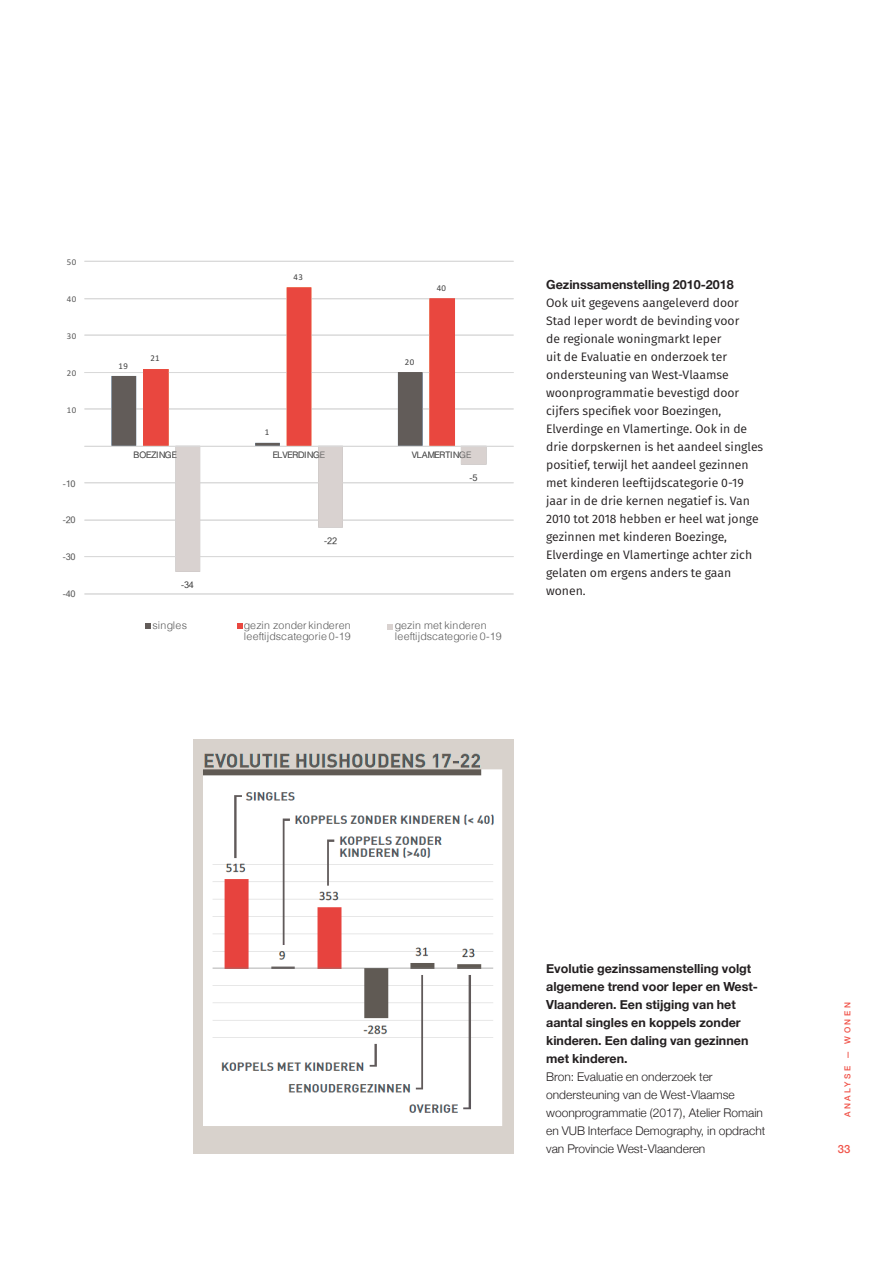
<style>
.page{position:relative;width:893px;height:1263px;background:#fff}
.page>*{position:absolute;margin:0;border:0;box-sizing:border-box;transform-origin:0 0}
._00_broodtekst{font:700 12.6px/18px "Helvetica Neue";color:#231f20}
._00_broodtekst-2{font:12.15px/18px "Fira Sans";color:#231f20}
._00_broodtekst-3{font:300 12px/18px "Helvetica Neue";color:#231f20}
.t1{font:300 11.85px "Helvetica";letter-spacing:.025em;color:#595959}
.t2{font:500 11.25px "Helvetica Neue";color:#f05248}
.t3{font:300 10.65px/10.6px "Helvetica";letter-spacing:.025em;color:#595959}
.t4{font:300 8.85px "Helvetica";color:#595959}
.t5{font:8.85px "Mangal";letter-spacing:-.02em;color:#595959}
.t6{font:8.85px "Calibri";letter-spacing:.05em;color:#404040}
.t7{font:8.85px "Calibri";letter-spacing:.05em;color:#595959}
.t8{font:300 8.85px "Helvetica";letter-spacing:-.055em;color:#595959}
.t9{font:8.85px "Mangal";color:#404040}
._02_kadertekst_rood{font:500 8.25px "Helvetica Neue";letter-spacing:.3em;color:#f05248}
.t10{font:300 7.95px "Helvetica";color:#595959}
</style>
<div class="page">
<svg style="left:84px;top:260px;width:430px;height:335px"></svg>
<hr style="left:84px;top:593px;width:430px;height:1px;background:#d9d9d9">
<hr style="left:84px;top:556px;width:430px;height:1px;background:#d9d9d9">
<hr style="left:84px;top:520px;width:430px;height:1px;background:#d9d9d9">
<hr style="left:84px;top:482px;width:430px;height:1px;background:#d9d9d9">
<hr style="left:84px;top:408px;width:430px;height:1px;background:#d9d9d9">
<hr style="left:84px;top:372px;width:430px;height:1px;background:#d9d9d9">
<hr style="left:84px;top:335px;width:430px;height:1px;background:#d9d9d9">
<hr style="left:84px;top:298px;width:430px;height:1px;background:#d9d9d9">
<hr style="left:84px;top:261px;width:430px;height:1px;background:#d9d9d9">
<svg style="left:143px;top:287px;width:312px;height:85px"></svg>
<svg style="left:112px;top:372px;width:374px;height:200px"></svg>
<hr style="left:84px;top:446px;width:430px;height:1px;background:#d9d9d9">
<img style="left:193px;top:739px;width:320px;height:414px">
<svg style="left:145px;top:623px;width:6px;height:5px"></svg>
<svg style="left:237px;top:623px;width:5px;height:6px"></svg>
<svg style="left:388px;top:624px;width:5px;height:5px"></svg>
<p class="t7" style="left:67px;top:256px;width:11px">50</p>
<p class="t7" style="left:67px;top:293px;width:11px">40</p>
<p class="t7" style="left:67px;top:330px;width:11px">30</p>
<p class="t7" style="left:67px;top:367px;width:11px">20</p>
<p class="t7" style="left:67px;top:404px;width:11px">10</p>
<p class="t5" style="left:63px;top:478px;width:14px">-10</p>
<p class="t5" style="left:63px;top:515px;width:14px">-20</p>
<p class="t5" style="left:63px;top:552px;width:14px">-30</p>
<p class="t5" style="left:63px;top:589px;width:14px">-40</p>
<p class="t6" style="left:119px;top:360px;width:11px">19</p>
<p class="t6" style="left:150px;top:352px;width:11px">21</p>
<p class="t6" style="left:294px;top:271px;width:11px">43</p>
<p class="t6" style="left:265px;top:426px;width:6px">1</p>
<p class="t6" style="left:437px;top:282px;width:11px">40</p>
<p class="t6" style="left:405px;top:356px;width:11px">20</p>
<p class="t4" style="left:133px;top:447px;width:45px">BOEZINGE</p>
<p class="t8" style="left:273px;top:447px;width:54px">ELVERDINGE</p>
<p class="t4" style="left:412px;top:447px;width:61px">VLAMERTINGE</p>
<p class="t9" style="left:181px;top:580px;width:14px">-34</p>
<p class="t9" style="left:324px;top:535px;width:14px">-22</p>
<p class="t3" style="left:153px;top:619px;width:36px">singles</p>
<p class="t3" style="left:244px;top:619px;width:108px">gezin zonder kinderen leeftijdscategorie 0-19</p>
<p class="t10" style="left:260px;top:632px;width:55px">VLAMERTINGE</p>
<p class="t9" style="left:469px;top:473px;width:10px">-5</p>
<p class="t3" style="left:395px;top:619px;width:108px">gezin met kinderen leeftijdscategorie 0-19</p>
<p class="_00_broodtekst" style="left:546px;top:276px;width:189px">Gezinssamenstelling 2010-2018</p>
<p class="_00_broodtekst-2" style="left:546px;top:294px;width:219px">Ook uit gegevens aangeleverd door Stad Ieper wordt de bevinding voor<br>de regionale woningmarkt Ieper<br>uit de Evaluatie en onderzoek ter ondersteuning van West-Vlaamse woonprogrammatie bevestigd door cijfers specifiek voor Boezingen, Elverdinge en Vlamertinge. Ook in de drie dorpskernen is het aandeel singles positief, terwijl het aandeel gezinnen met kinderen leeftijdscategorie 0-19 jaar in de drie kernen negatief is. Van 2010 tot 2018 hebben er heel wat jonge gezinnen met kinderen Boezinge, Elverdinge en Vlamertinge achter zich gelaten om ergens anders te gaan wonen.</p>
<p class="t1" style="left:561px;top:351px;width:40px">singles</p>
<p class="t1" style="left:561px;top:402px;width:120px">leeftijdscategorie 0-19</p>
<p class="t1" style="left:561px;top:441px;width:120px">leeftijdscategorie 0-19</p>
<p class="_00_broodtekst" style="left:546px;top:960px;width:213px">Evolutie gezinssamenstelling volgt algemene trend voor Ieper en West-<br>Vlaanderen. Een stijging van het aantal singles en koppels zonder kinderen. Een daling van gezinnen met kinderen.</p>
<p class="_00_broodtekst-3" style="left:546px;top:1067px;width:221px">Bron: Evaluatie en onderzoek ter ondersteuning van de West-Vlaamse woonprogrammatie (2017), Atelier Romain en VUB Interface Demography, in opdracht van Provincie West-Vlaanderen</p>
<p class="_02_kadertekst_rood" style="left:841px;top:1117px;width:116px;rotate:-90deg">ANALYSE — WONEN</p>
<p class="t2" style="left:838px;top:1140px;width:14px">33</p>
</div>
